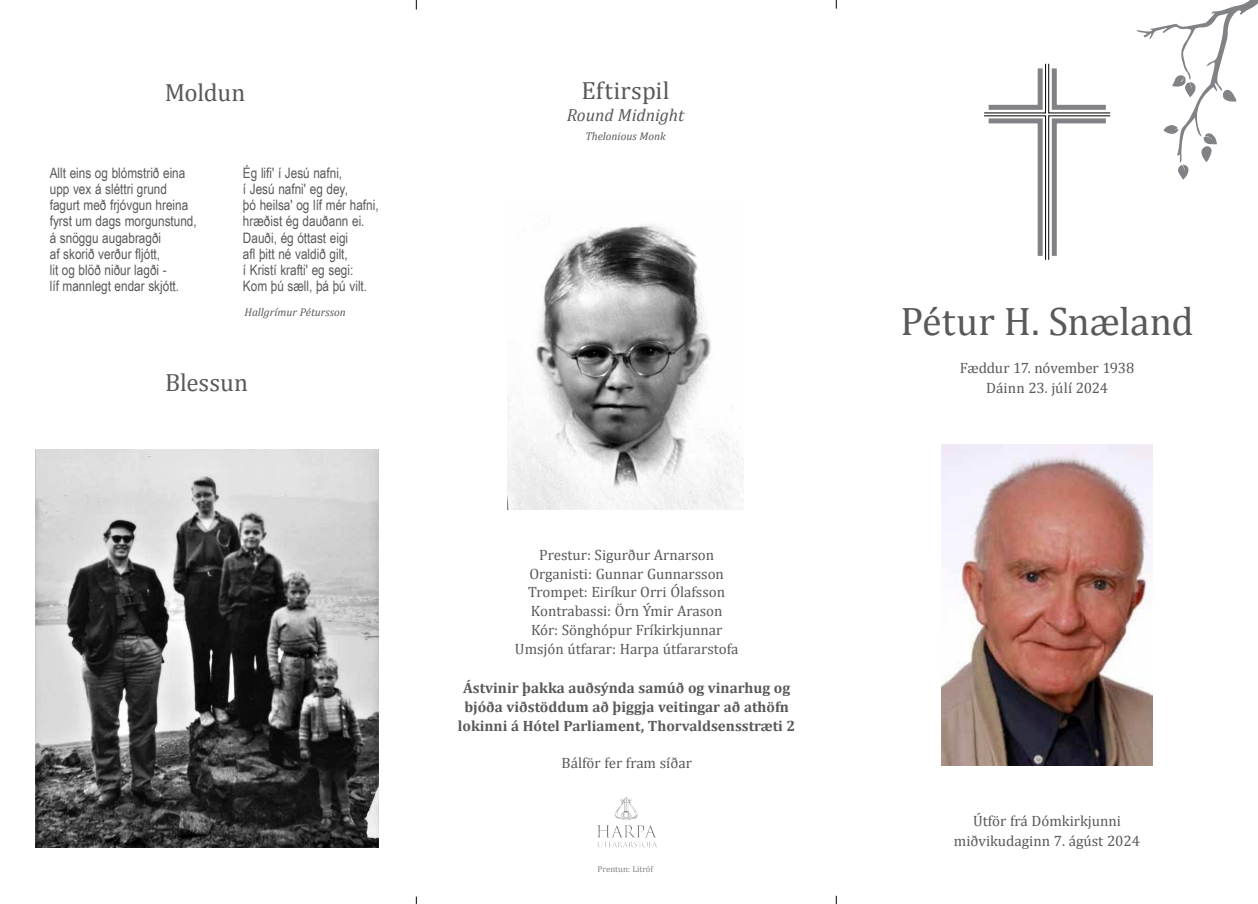
<style>
.page{position:relative;width:1258px;height:904px;background:#fff}
.page>*{position:absolute;margin:0;border:0;box-sizing:border-box;transform-origin:0 0}
.t1{font:40px "Cambria";letter-spacing:-.005em;color:#58595b}
.t2{font:25px "Cambria";color:#58595b}
.t3{font:italic 17.5px "Cambria";color:#58595b}
.t4{font:15px/18.8px "Cambria";color:#58595b;text-align:center}
.t5{font:700 15px/18.8px "Cambria";color:#58595b;text-align:center}
.t6{font:14.38px/16.2px "Arial Narrow";color:#58595b}
.t7{font:italic 11.25px "Cambria";color:#58595b}
.t8{font:8.75px "Cambria";color:#808285}
</style>
<div class="page">
<svg style="left:984px;top:63px;width:127px;height:197px"></svg>
<svg style="left:1136px;top:0;width:122px;height:180px"></svg>
<div style="left:596px;top:794px;width:62px;height:54px;background:#000;opacity:.67"></div>
<img style="left:942px;top:445px;width:210px;height:320px">
<img style="left:507px;top:222px;width:236px;height:287px">
<img style="left:35px;top:449px;width:343px;height:398px">
<h2 class="t2" style="left:165px;top:77px;width:82px">Moldun</h2>
<p class="t6" style="left:50px;top:164px;width:149px">Allt eins og blómstrið eina upp vex á sléttri grund fagurt með frjóvgun hreina fyrst um dags morgunstund, á snöggu augabragði<br>af skorið verður fljótt,<br>lit og blöð niður lagði -<br>líf mannlegt endar skjótt.</p>
<p class="t6" style="left:243px;top:164px;width:137px">Ég lifi' í Jesú nafni,<br>í Jesú nafni' eg dey,<br>þó heilsa' og líf mér hafni, hræðist ég dauðann ei.<br>Dauði, ég óttast eigi<br>afl þitt né valdið gilt,<br>í Kristí krafti' eg segi:<br>Kom þú sæll, þá þú vilt.</p>
<p class="t7" style="left:245px;top:304px;width:103px">Hallgrímur Pétursson</p>
<h2 class="t2" style="left:165px;top:368px;width:85px">Blessun</h2>
<h2 class="t2" style="left:581px;top:76px;width:90px">Eftirspil</h2>
<p class="t3" style="left:567px;top:103px;width:119px">Round Midnight</p>
<p class="t7" style="left:585px;top:128px;width:82px">Thelonious Monk</p>
<p class="t4" style="left:515px;top:545px;width:225px">Prestur: Sigurður Arnarson<br>Organisti: Gunnar Gunnarsson<br>Trompet: Eiríkur Orri Ólafsson<br>Kontrabassi: Örn Ýmir Arason<br>Kór: Sönghópur Fríkirkjunnar<br>Umsjón útfarar: Harpa útfararstofa</p>
<p class="t5" style="left:458px;top:678px;width:339px">Ástvinir þakka auðsýnda samúð og vinarhug og bjóða viðstöddum að þiggja veitingar að athöfn lokinni á Hótel Parliament, Thorvaldsensstræti 2</p>
<p class="t4" style="left:561px;top:753px;width:132px">Bálför fer fram síðar</p>
<p class="t8" style="left:598px;top:863px;width:57px">Prentun: Litróf</p>
<h1 class="t1" style="left:901px;top:298px;width:295px">Pétur H. Snæland</h1>
<p class="t4" style="left:960px;top:358px;width:176px;line-height:20px">Fæddur 17. nóvember 1938<br>Dáinn 23. júlí 2024</p>
<p class="t4" style="left:954px;top:810px;width:188px;line-height:20px">Útför frá Dómkirkjunni miðvikudaginn 7. ágúst 2024</p>
</div>
